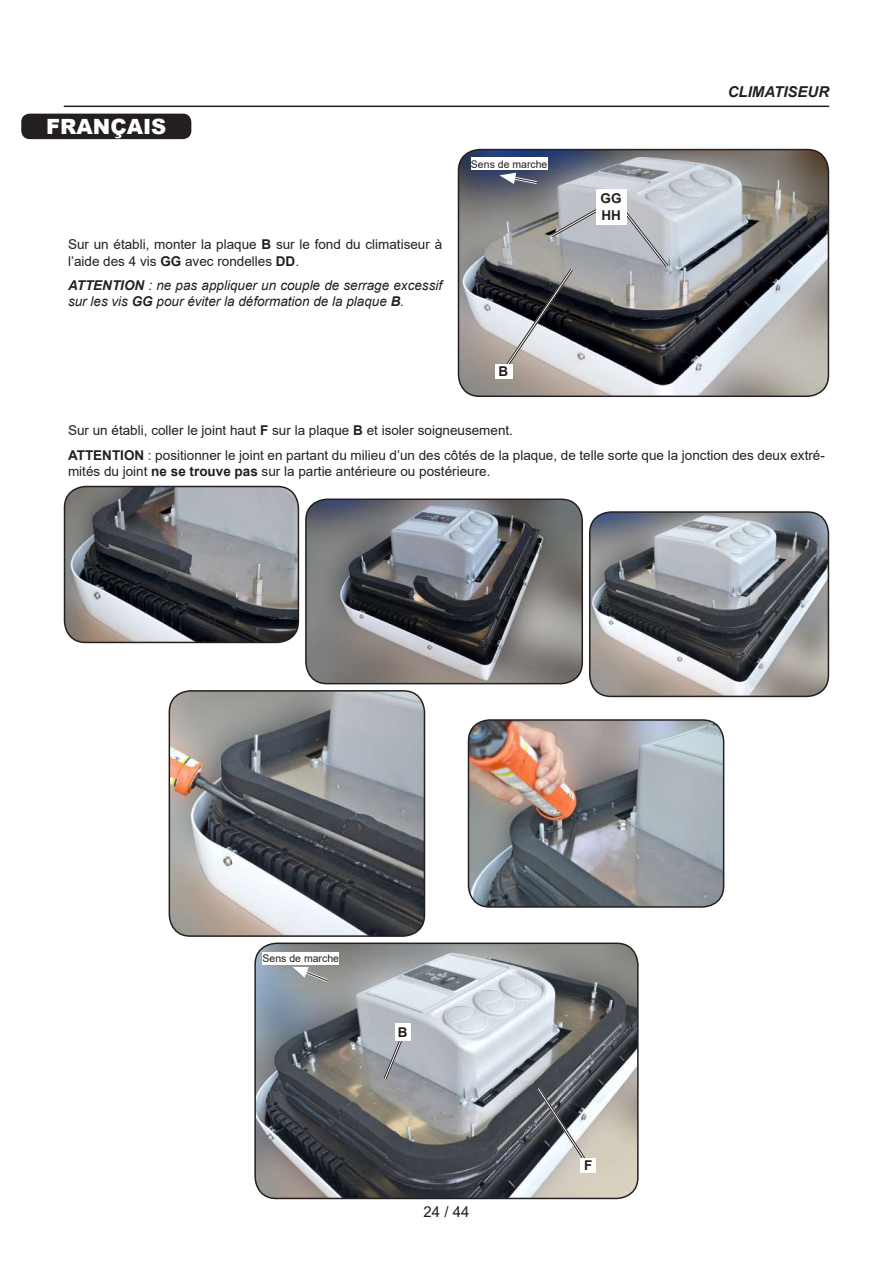
<style>
.page{position:relative;width:893px;height:1263px;background:#fff}
.page>*{position:absolute;margin:0;border:0;box-sizing:border-box;transform-origin:0 0}
.t1{font:900 21px "Arial";color:#fff}
.t2{font:italic 700 15px "Arial";color:#231f20}
.t3{font:15px "Arial";color:#231f20}
.t4{font:13.5px/16.2px "Arial";color:#231f20}
.t5{font:italic 13.5px/16.2px "Arial";color:#231f20}
.t6{font:700 13.5px/17.7px "Arial";color:#231f20}
.t7{font:10.5px "Arial";color:#231f20}
.s1{font-weight:700}
</style>
<div class="page">
<hr style="left:64px;top:106px;width:765px;height:1px;background:#231f20">
<div style="left:21px;top:114px;width:170px;height:25px;background:#231f20;border-radius:9px"></div>
<img style="left:458px;top:150px;width:370px;height:246px">
<div style="left:458px;top:149px;width:371px;height:248px;border:2px solid #231f20;border-radius:21px"></div>
<img style="left:65px;top:486px;width:233px;height:156px">
<div style="left:64px;top:486px;width:235px;height:157px;border:2px solid #231f20;border-radius:21px"></div>
<img style="left:307px;top:501px;width:275px;height:183px">
<div style="left:305px;top:498px;width:278px;height:186px;border:2px solid #231f20;border-radius:21px"></div>
<img style="left:590px;top:512px;width:238px;height:184px">
<div style="left:589px;top:511px;width:240px;height:186px;border:2px solid #231f20;border-radius:21px"></div>
<img style="left:169px;top:691px;width:255px;height:245px">
<div style="left:169px;top:690px;width:256px;height:247px;border:2px solid #231f20;border-radius:21px"></div>
<img style="left:468px;top:720px;width:256px;height:187px">
<div style="left:468px;top:719px;width:256px;height:189px;border:2px solid #231f20;border-radius:21px"></div>
<img style="left:257px;top:945px;width:380px;height:253px">
<div style="left:254px;top:942px;width:385px;height:257px;border:2px solid #231f20;border-radius:21px"></div>
<svg style="left:381px;top:1036px;width:24px;height:46px"></svg>
<svg style="left:534px;top:1084px;width:56px;height:82px;background:#7c7f82"></svg>
<svg style="left:502px;top:265px;width:74px;height:105px;background:#7a7a7d"></svg>
<svg style="left:547px;top:202px;width:61px;height:38px;background:#aaadb2"></svg>
<svg style="left:615px;top:201px;width:56px;height:69px;background:#b5b8bf"></svg>
<svg style="left:499px;top:173px;width:41px;height:13px"></svg>
<svg style="left:292px;top:966px;width:39px;height:19px"></svg>
<div style="left:395px;top:1023px;width:15px;height:18px;background:#fff"></div>
<div style="left:580px;top:1158px;width:16px;height:14px;background:#fff"></div>
<div style="left:495px;top:364px;width:17px;height:14px;background:#fff"></div>
<div style="left:596px;top:189px;width:30px;height:35px;background:#fff"></div>
<div style="left:471px;top:157px;width:76px;height:13px;background:#fff"></div>
<div style="left:263px;top:952px;width:76px;height:13px;background:#fff"></div>
<h1 class="t1" style="left:46px;top:111px;width:122px">FRANÇAIS</h1>
<p class="t7" style="left:471px;top:157px;width:78px">Sens de marche</p>
<p class="t4" style="left:68px;top:236px;width:376px">Sur un établi, monter la plaque <span class="s1">B</span> sur le fond du climatiseur à l’aide des 4 vis <span class="s1">GG</span> avec rondelles <span class="s1">DD</span>.</p>
<p class="t5" style="left:68px;top:278px;width:376px"><span class="s1">ATTENTION</span> : ne pas appliquer un couple de serrage excessif sur les vis <span class="s1">GG</span> pour éviter la déformation de la plaque <span class="s1">B</span>.</p>
<p class="t6" style="left:499px;top:362px;width:11px">B</p>
<p class="t6" style="left:601px;top:189px;width:23px">GG<br>HH</p>
<p class="t2" style="left:728px;top:82px;width:103px">CLIMATISEUR</p>
<p class="t4" style="left:68px;top:418px;width:758px;line-height:24.8px">Sur un établi, coller le joint haut <span class="s1">F</span> sur la plaque <span class="s1">B</span> et isoler soigneusement.<br><span class="s1">ATTENTION</span> : positionner le joint en partant du milieu d’un des côtés de la plaque, de telle sorte que la jonction des deux extré-</p>
<p class="t4" style="left:68px;top:463px;width:424px">mités du joint <span class="s1">ne se trouve pas</span> sur la partie antérieure ou postérieure.</p>
<p class="t7" style="left:263px;top:951px;width:78px">Sens de marche</p>
<p class="t6" style="left:398px;top:1024px;width:11px">B</p>
<p class="t3" style="left:424px;top:1201px;width:47px">24 / 44</p>
<p class="t6" style="left:584px;top:1157px;width:10px">F</p>
</div>
